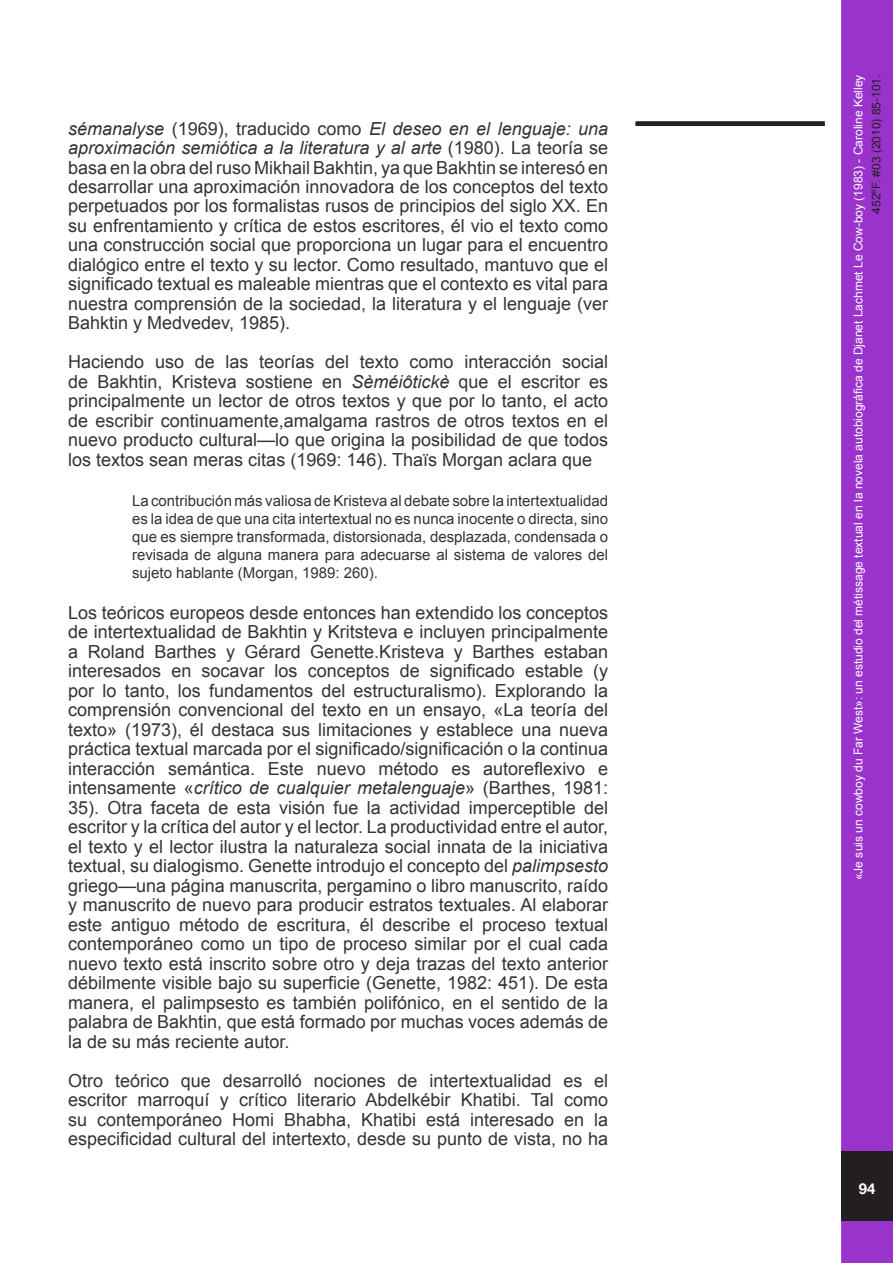
<style>
.page{position:relative;width:893px;height:1263px;background:#fff}
.page>*{position:absolute;margin:0;border:0;box-sizing:border-box;transform-origin:0 0}
.t1{font:18px/19.5px "Arial";color:#333;text-align:justify}
.t2{font:15px/18px "Arial";color:#333;text-align:justify}
.t3{font:700 15px "Helvetica Neue";color:#fff}
.t4{font:12px "Arial";color:#fff}
.t5{font:12px "Arial";color:#231f20}
.s1{font-style:italic}
</style>
<div class="page">
<div style="left:841px;top:0;width:52px;height:1263px;background:#93c;border:3px solid #93c"></div>
<div style="left:841px;top:1151px;width:52px;height:70px;background:#231f20"></div>
<div style="left:636px;top:121px;width:189px;height:5px;background:#231f20"></div>
<p class="t1" style="left:68px;top:119px;width:541px"><span class="s1">sémanalyse</span> (1969), traducido como <span class="s1">El deseo en el lenguaje: una aproximación semiótica a la literatura y al arte</span> (1980). La teoría se basa en la obra del ruso Mikhail Bakhtin, ya que Bakhtin se interesó en desarrollar una aproximación innovadora de los conceptos del texto perpetuados por los formalistas rusos de principios del siglo XX. En su enfrentamiento y crítica de estos escritores, él vio el texto como una construcción social que proporciona un lugar para el encuentro dialógico entre el texto y su lector. Como resultado, mantuvo que el significado textual es maleable mientras que el contexto es vital para nuestra comprensión de la sociedad, la literatura y el lenguaje (ver Bahktin y Medvedev, 1985).</p>
<p class="t1" style="left:68px;top:353px;width:541px">Haciendo uso de las teorías del texto como interacción social de Bakhtin, Kristeva sostiene en <span class="s1">Sèméiôtickè</span> que el escritor es principalmente un lector de otros textos y que por lo tanto, el acto de escribir continuamente,amalgama rastros de otros textos en el nuevo producto cultural—lo que origina la posibilidad de que todos los textos sean meras citas (1969: 146). Thaïs Morgan aclara que</p>
<p class="t2" style="left:132px;top:491px;width:478px">La contribución más valiosa de Kristeva al debate sobre la intertextualidad es la idea de que una cita intertextual no es nunca inocente o directa, sino que es siempre transformada, distorsionada, desplazada, condensada o revisada de alguna manera para adecuarse al sistema de valores del sujeto hablante (Morgan, 1989: 260).</p>
<p class="t1" style="left:68px;top:603px;width:541px">Los teóricos europeos desde entonces han extendido los conceptos de intertextualidad de Bakhtin y Kritsteva e incluyen principalmente a Roland Barthes y Gérard Genette.Kristeva y Barthes estaban interesados en socavar los conceptos de significado estable (y por lo tanto, los fundamentos del estructuralismo). Explorando la comprensión convencional del texto en un ensayo, «La teoría del texto» (1973), él destaca sus limitaciones y establece una nueva práctica textual marcada por el significado/significación o la continua interacción semántica. Este nuevo método es autoreflexivo e intensamente «<span class="s1">crítico de cualquier metalenguaje</span>» (Barthes, 1981:<br>35). Otra faceta de esta visión fue la actividad imperceptible del escritor y la crítica del autor y el lector. La productividad entre el autor, el texto y el lector ilustra la naturaleza social innata de la iniciativa textual, su dialogismo. Genette introdujo el concepto del <span class="s1">palimpsesto </span>griego—una página manuscrita, pergamino o libro manuscrito, raído y manuscrito de nuevo para producir estratos textuales. Al elaborar este antiguo método de escritura, él describe el proceso textual contemporáneo como un tipo de proceso similar por el cual cada nuevo texto está inscrito sobre otro y deja trazas del texto anterior débilmente visible bajo su superficie (Genette, 1982: 451). De esta manera, el palimpsesto es también polifónico, en el sentido de la palabra de Bakhtin, que está formado por muchas voces además de la de su más reciente autor.</p>
<p class="t1" style="left:68px;top:1071px;width:541px">Otro teórico que desarrolló nociones de intertextualidad es el escritor marroquí y crítico literario Abdelkébir Khatibi. Tal como su contemporáneo Homi Bhabha, Khatibi está interesado en la especificidad cultural del intertexto, desde su punto de vista, no ha</p>
<p class="t4" style="left:850px;top:880px;width:807px;rotate:-90deg">«Je suis un cowboy du Far West»: un estudio del métissage textual en la novela autobiográfica de Djanet Lachmet Le Cow-boy (1983) - Caroline Kelley</p>
<p class="t5" style="left:868px;top:214px;width:141px;rotate:-90deg">452ºF. #03 (2010) 85-101.</p>
<p class="t3" style="left:859px;top:1179px;width:18px">94</p>
</div>
